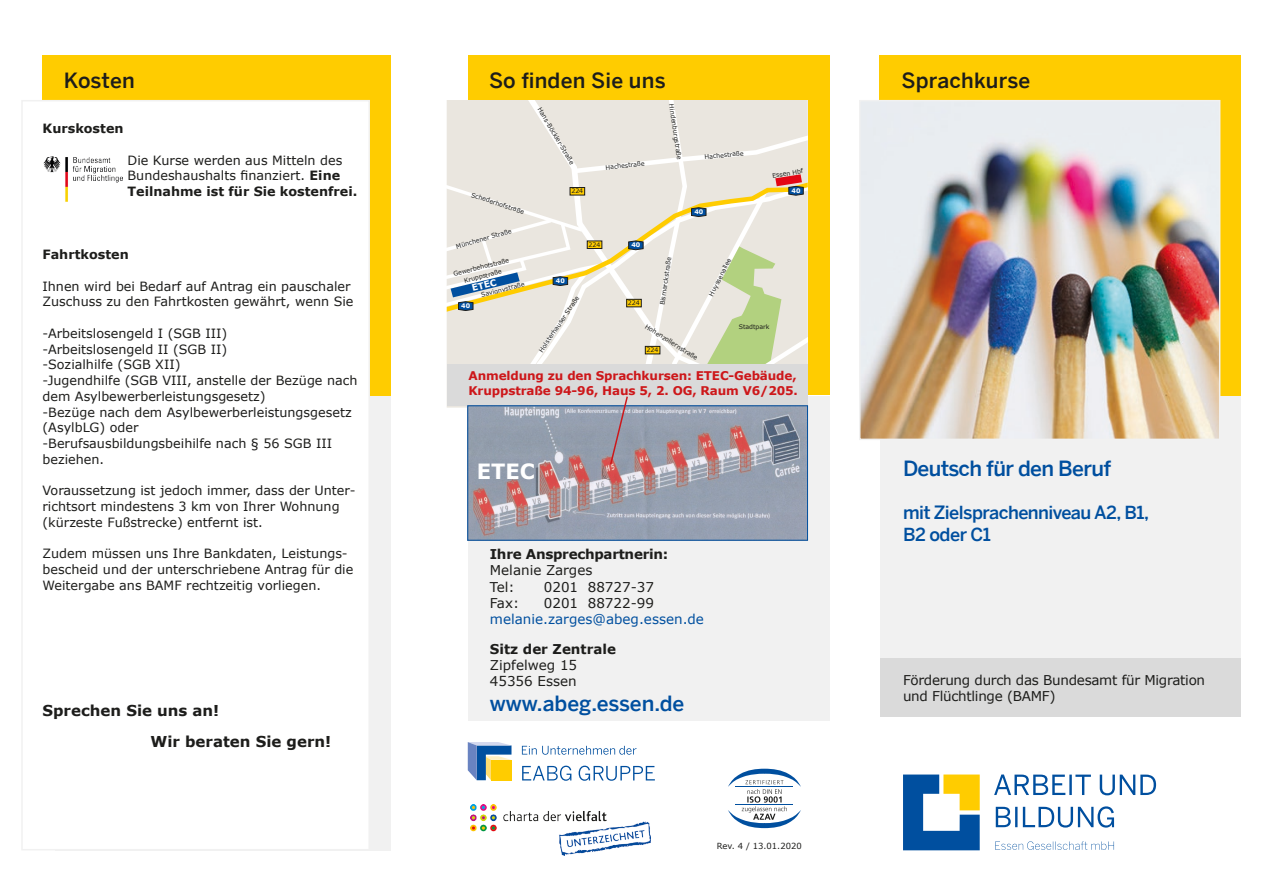
<style>
.page{position:relative;width:1263px;height:893px;background:#fff}
.page>*{position:absolute;margin:0;border:0;box-sizing:border-box;transform-origin:0 0}
.Headline{font:500 21px "Benton Sans";letter-spacing:.01em;color:#1d1d1b}
.Headline-2{font:500 21px "Benton Sans";letter-spacing:-.03em;color:#004f9f}
.Headline-3{font:500 21px "Benton Sans";color:#004f9f}
.Bodytype{font:700 21px "Verdana";color:#fff}
.Headline-4{font:500 18px/21.6px "Benton Sans";letter-spacing:-.03em;color:#004f9f}
.Bodytype_Aufzählung{font:700 15px "Verdana";color:#1d1d1b}
.Bodytype-2{font:13.5px/16.2px "Verdana";letter-spacing:-.02em;color:#1d1d1b}
.Bodytype-3{font:13.5px "Verdana";color:#1d1d1b}
.Bodytype_Aufzählung-2{font:700 13.5px/16.2px "Verdana";letter-spacing:-.02em;color:#1d1d1b}
.Bodytype-4{font:13.5px "Verdana";color:#004f9f}
.Head_Bodytype{font:700 13.5px "Verdana";color:#1d1d1b}
.Bodytype_Aufzählung-3{font:12.75px/15.8px "Verdana";color:#1d1d1b}
.Bodytype_Aufzählung-4{font:700 12.75px "Verdana";color:#1d1d1b}
.Bodytype-5{font:700 12px/14.4px "Verdana";letter-spacing:-.01em;color:#cd171a}
.t1{font:700 9.15px "Verdana";color:#fff}
.Bodytype-6{font:8.4px "Verdana";color:#1d1d1b}
.t2{font:6.3px "Verdana";color:#1d1d1b}
.t3{font:700 6.3px "Verdana";color:#fff}
.s1{font-weight:700}
.s2{font-weight:400}
</style>
<div class="page">
<div style="left:880px;top:395px;width:361px;height:268px;background:#f1f1f1"></div>
<div style="left:55px;top:395px;width:336px;height:455px;background:#f1f1f1"></div>
<div style="left:879px;top:55px;width:362px;height:340px;background:#fc0"></div>
<div style="left:43px;top:55px;width:348px;height:340px;background:#fc0"></div>
<div style="left:21px;top:100px;width:349px;height:750px;background:#fff;border:2px solid #f1f1f1"></div>
<img style="left:862px;top:103px;width:355px;height:334px">
<div style="left:859px;top:100px;width:361px;height:340px;border:2px solid #f1f1f1"></div>
<svg style="left:903px;top:774px;width:77px;height:76px"></svg>
<svg style="left:995px;top:841px;width:119px;height:9px"></svg>
<svg style="left:996px;top:806px;width:118px;height:22px"></svg>
<svg style="left:994px;top:774px;width:162px;height:21px"></svg>
<img style="left:44px;top:156px;width:78px;height:45px">
<div style="left:880px;top:659px;width:361px;height:58px;background:#dadada"></div>
<div style="left:447px;top:100px;width:361px;height:31px;background:#eae6df"></div>
<div style="left:468px;top:396px;width:361px;height:325px;background:#f1f1f1"></div>
<div style="left:468px;top:55px;width:361px;height:45px;background:#fc0"></div>
<svg style="left:468px;top:742px;width:43px;height:38px"></svg>
<div style="left:491px;top:760px;width:20px;height:20px;background:#fc0"></div>
<svg style="left:522px;top:746px;width:114px;height:9px"></svg>
<svg style="left:522px;top:766px;width:133px;height:15px"></svg>
<img style="left:470px;top:805px;width:181px;height:50px">
<div style="left:808px;top:97px;width:21px;height:298px;background:#fc0"></div>
<img style="left:470px;top:466px;width:336px;height:72px">
<svg style="left:728px;top:769px;width:73px;height:59px"></svg>
<svg style="left:446px;top:131px;width:363px;height:335px;background:#d7d5ce"></svg>
<p class="Headline" style="left:489px;top:65px;width:178px">So finden Sie uns</p>
<p class="Headline" style="left:64px;top:65px;width:73px">Kosten</p>
<p class="Headline" style="left:901px;top:65px;width:130px">Sprachkurse</p>
<p class="Bodytype_Aufzählung-4" style="left:43px;top:119px;width:83px">Kurskosten</p>
<p class="Bodytype_Aufzählung-3" style="left:128px;top:152px;width:231px">Die Kurse werden aus Mitteln des<br>Bundeshaushalts finanziert. <span class="s1">Eine<br>Teilnahme ist für Sie kostenfrei.</span></p>
<p class="t2" style="left:676px;top:104px;width:58px;rotate:82deg">Hindenburgstraße</p>
<p class="t2" style="left:543px;top:106px;width:67px;rotate:59deg">Hans-Böckler-Straße</p>
<p class="t2" style="left:571px;top:187px;width:13px">224</p>
<p class="t2" style="left:704px;top:153px;width:41px;rotate:-6deg">Hachestraße</p>
<p class="t2" style="left:605px;top:163px;width:41px;rotate:-6deg">Hachestraße</p>
<p class="t2" style="left:771px;top:172px;width:33px;rotate:-10deg">Essen Hbf</p>
<p class="t3" style="left:792px;top:186px;width:10px">40</p>
<p class="t2" style="left:473px;top:190px;width:57px;rotate:18deg">Schederhofstraße</p>
<p class="t3" style="left:694px;top:207px;width:10px">40</p>
<p class="Bodytype_Aufzählung-4" style="left:43px;top:245px;width:88px">Fahrtkosten</p>
<p class="Bodytype_Aufzählung-3" style="left:43px;top:278px;width:312px">Ihnen wird bei Bedarf auf Antrag ein pauschaler<br>Zuschuss zu den Fahrtkosten gewährt, wenn Sie</p>
<p class="Bodytype_Aufzählung-3" style="left:43px;top:325px;width:186px">-Arbeitslosengeld I (SGB III)</p>
<p class="Bodytype_Aufzählung-3" style="left:43px;top:341px;width:186px">-Arbeitslosengeld II (SGB II)</p>
<p class="Bodytype_Aufzählung-3" style="left:43px;top:357px;width:139px">-Sozialhilfe (SGB XII)</p>
<p class="Bodytype_Aufzählung-3" style="left:43px;top:373px;width:316px">-Jugendhilfe (SGB VIII, anstelle der Bezüge nach dem Asylbewerberleistungsgesetz)</p>
<p class="Bodytype_Aufzählung-3" style="left:43px;top:404px;width:311px">-Bezüge nach dem Asylbewerberleistungsgesetz (AsylbLG) oder</p>
<p class="Bodytype_Aufzählung-3" style="left:43px;top:436px;width:291px">-Berufsausbildungsbeihilfe nach § 56 SGB III beziehen.</p>
<p class="Bodytype_Aufzählung-3" style="left:43px;top:483px;width:315px">Voraussetzung ist jedoch immer, dass der Unter&shy;richtsort mindestens 3 km von Ihrer Wohnung (kürzeste Fußstrecke) entfernt ist.</p>
<p class="Bodytype_Aufzählung-3" style="left:43px;top:546px;width:312px">Zudem müssen uns Ihre Bankdaten, Leistungs&shy;bescheid und der unterschriebene Antrag für die<br>Weitergabe ans BAMF rechtzeitig vorliegen.</p>
<p class="Bodytype_Aufzählung" style="left:43px;top:700px;width:178px">Sprechen Sie uns an!</p>
<p class="Bodytype_Aufzählung" style="left:151px;top:731px;width:182px">Wir beraten Sie gern!</p>
<p class="t2" style="left:455px;top:243px;width:59px;rotate:-17deg">Münchener Straße</p>
<p class="t2" style="left:452px;top:270px;width:59px;rotate:-14deg">Gewerbehofstraße</p>
<p class="t2" style="left:463px;top:277px;width:40px;rotate:-14deg">Kruppstraße</p>
<p class="t1" style="left:470px;top:282px;width:27px;rotate:-15deg">ETEC</p>
<p class="t2" style="left:480px;top:291px;width:46px;rotate:-14deg">Savignystraße</p>
<p class="t3" style="left:461px;top:301px;width:10px">40</p>
<p class="t2" style="left:588px;top:240px;width:13px">224</p>
<p class="t3" style="left:556px;top:276px;width:10px">40</p>
<p class="t2" style="left:537px;top:349px;width:68px;rotate:-56deg">Holsterhauser Straße</p>
<p class="t3" style="left:631px;top:240px;width:10px">40</p>
<p class="t2" style="left:658px;top:305px;width:50px;rotate:-82deg">Bismarckstraße</p>
<p class="t2" style="left:707px;top:293px;width:43px;rotate:-63deg">Huyssenallee</p>
<p class="t2" style="left:648px;top:322px;width:62px;rotate:32deg">Hohenzollernstraße</p>
<p class="t2" style="left:628px;top:298px;width:13px">224</p>
<p class="t2" style="left:739px;top:323px;width:32px">Stadtpark</p>
<p class="t2" style="left:647px;top:345px;width:13px">224</p>
<p class="Bodytype-5" style="left:468px;top:368px;width:331px">Anmeldung zu den Sprachkursen: ETEC-Gebäude,<br>Kruppstraße 94-96, Haus 5, 2. OG, Raum V6/205.</p>
<p class="Bodytype" style="left:477px;top:456px;width:60px">ETEC</p>
<p class="Bodytype_Aufzählung-2" style="left:490px;top:546px;width:180px">Ihre Ansprechpartnerin:<br><span class="s2">Melanie Zarges</span></p>
<p class="Bodytype-2" style="left:490px;top:578px;width:26px">Tel:</p>
<p class="Bodytype-3" style="left:544px;top:577px;width:112px">0201 88727-37</p>
<p class="Bodytype-2" style="left:490px;top:595px;width:31px">Fax:</p>
<p class="Bodytype-3" style="left:544px;top:594px;width:112px">0201 88722-99</p>
<p class="Bodytype-4" style="left:490px;top:610px;width:216px">melanie.zarges@abeg.essen.de</p>
<p class="Head_Bodytype" style="left:490px;top:640px;width:128px">Sitz der Zentrale</p>
<p class="Bodytype-3" style="left:490px;top:656px;width:89px">Zipfelweg 15</p>
<p class="Bodytype-3" style="left:490px;top:671px;width:88px">45356 Essen</p>
<p class="Headline-3" style="left:490px;top:688px;width:196px">www.abeg.essen.de</p>
<p class="Bodytype-6" style="left:717px;top:840px;width:86px">Rev. 4 / 13.01.2020</p>
<p class="Headline-2" style="left:903px;top:453px;width:210px">Deutsch für den Beruf</p>
<p class="Headline-4" style="left:903px;top:501px;width:248px">mit Zielsprachenniveau A2, B1,<br>B2 oder C1</p>
<p class="Bodytype-2" style="left:903px;top:672px;width:304px">Förderung durch das Bundesamt für Migration und Flüchtlinge (BAMF)</p>
</div>
